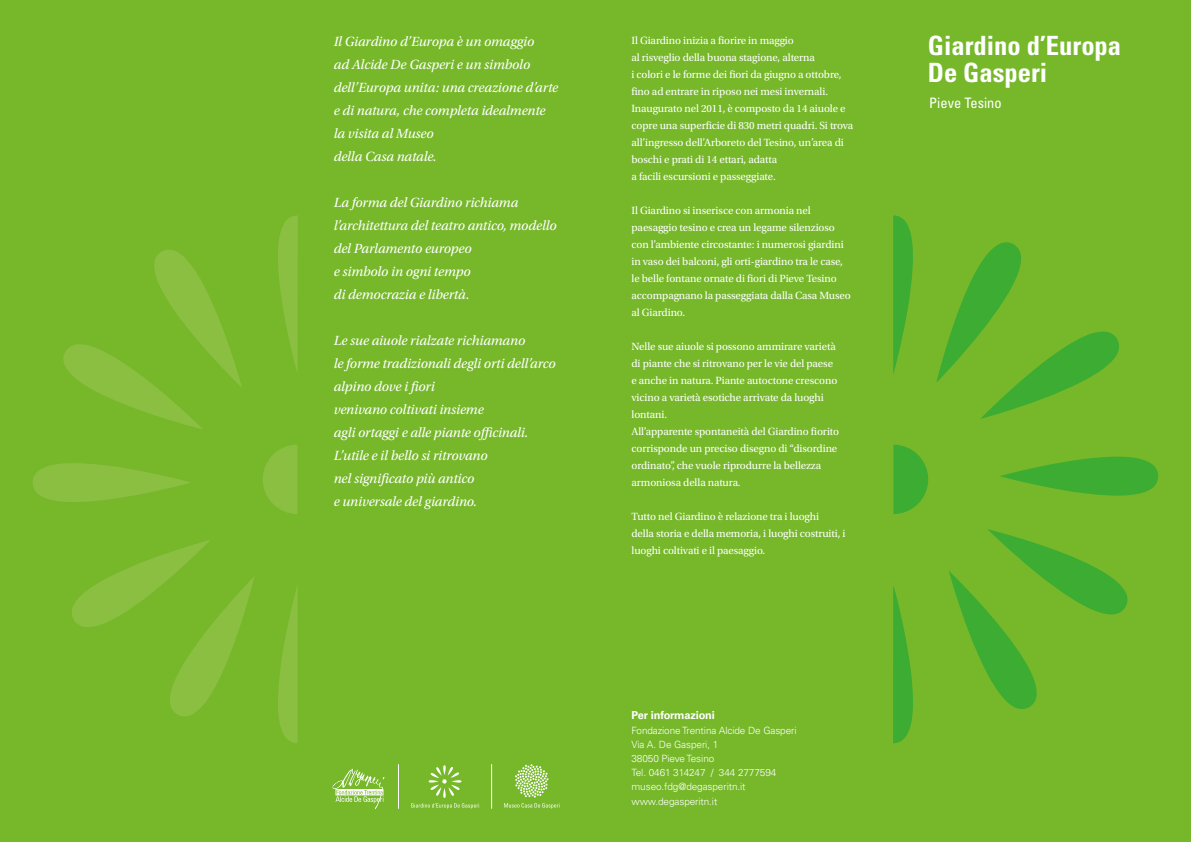
<style>
.page{position:relative;width:1191px;height:842px;background:#76b82a}
.page>*{position:absolute;margin:0;border:0;box-sizing:border-box;transform-origin:0 0}
.t1{font:700 condensed 26.6px/26.6px "Univers LT Std";color:#fff}
.t2{font:condensed 14.4px "Univers LT Std";color:#fff}
.t3{font:italic 14px/23px "Utopia Std";letter-spacing:-.01em;color:#fff}
.t4{font:11px/17px "Utopia Std";letter-spacing:-.01em;color:#fff}
.t5{font:700 11px "Univers LT Std";letter-spacing:-.01em;color:#fff}
.t6{font:300 10px/14px "Univers LT Std";letter-spacing:-.01em;color:#fff}
</style>
<div class="page">
<svg style="left:893px;top:215px;width:20px;height:159px"></svg>
<svg style="left:893px;top:586px;width:20px;height:157px"></svg>
<svg style="left:1000px;top:456px;width:159px;height:40px"></svg>
<svg style="left:949px;top:529px;width:179px;height:180px"></svg>
<svg style="left:936px;top:242px;width:183px;height:177px"></svg>
<svg style="left:893px;top:445px;width:35px;height:69px"></svg>
<svg style="left:278px;top:586px;width:20px;height:157px"></svg>
<svg style="left:278px;top:215px;width:20px;height:157px"></svg>
<svg style="left:33px;top:463px;width:157px;height:39px"></svg>
<svg style="left:63px;top:250px;width:179px;height:179px"></svg>
<svg style="left:72px;top:540px;width:182px;height:176px"></svg>
<svg style="left:263px;top:445px;width:34px;height:69px"></svg>
<svg style="left:411px;top:765px;width:68px;height:44px"></svg>
<svg style="left:515px;top:764px;width:33px;height:33px"></svg>
<svg style="left:504px;top:803px;width:55px;height:6px"></svg>
<svg style="left:332px;top:769px;width:52px;height:40px"></svg>
<hr style="left:398px;top:764px;width:1px;height:45px;background:#fff">
<hr style="left:491px;top:764px;width:1px;height:45px;background:#fff">
<p class="t3" style="left:334px;top:30px;width:226px">Il Giardino d’Europa è un omaggio<br>ad Alcide De Gasperi e un simbolo dell’Europa unita: una creazione d’arte e di natura, che completa idealmente la visita al Museo<br>della Casa natale.</p>
<p class="t3" style="left:334px;top:191px;width:224px">La forma del Giardino richiama l’architettura del teatro antico, modello del Parlamento europeo<br>e simbolo in ogni tempo<br>di democrazia e libertà.</p>
<p class="t3" style="left:334px;top:329px;width:223px">Le sue aiuole rialzate richiamano<br>le forme tradizionali degli orti dell’arco alpino dove i fiori<br>venivano coltivati insieme<br>agli ortaggi e alle piante officinali.<br>L’utile e il bello si ritrovano<br>nel significato più antico<br>e universale del giardino.</p>
<p class="t4" style="left:631px;top:32px;width:223px">Il Giardino inizia a fiorire in maggio<br>al risveglio della buona stagione, alterna<br>i colori e le forme dei fiori da giugno a ottobre, fino ad entrare in riposo nei mesi invernali.<br>Inaugurato nel 2011, è composto da 14 aiuole e copre una superficie di 830 metri quadri. Si trova all’ingresso dell’Arboreto del Tesino, un’area di boschi e prati di 14 ettari, adatta<br>a facili escursioni e passeggiate.</p>
<p class="t4" style="left:631px;top:202px;width:221px">Il Giardino si inserisce con armonia nel paesaggio tesino e crea un legame silenzioso con l’ambiente circostante: i numerosi giardini in vaso dei balconi, gli orti-giardino tra le case, le belle fontane ornate di fiori di Pieve Tesino accompagnano la passeggiata dalla Casa Museo al Giardino.</p>
<p class="t4" style="left:631px;top:338px;width:209px">Nelle sue aiuole si possono ammirare varietà di piante che si ritrovano per le vie del paese e anche in natura. Piante autoctone crescono vicino a varietà esotiche arrivate da luoghi lontani.<br>All’apparente spontaneità del Giardino fiorito corrisponde un preciso disegno di “disordine ordinato”, che vuole riprodurre la bellezza armoniosa della natura.</p>
<p class="t4" style="left:631px;top:508px;width:216px">Tutto nel Giardino è relazione tra i luoghi<br>della storia e della memoria, i luoghi costruiti, i luoghi coltivati e il paesaggio.</p>
<p class="t5" style="left:631px;top:708px;width:85px">Per informazioni</p>
<p class="t6" style="left:631px;top:723px;width:167px">Fondazione Trentina Alcide De Gasperi<br>Via A. De Gasperi, 1<br>38050 Pieve Tesino<br>Tel. 0461 314247 / 344 2777594 museo.fdg@degasperitn.it</p>
<p class="t6" style="left:631px;top:794px;width:87px">www.degasperitn.it</p>
<h1 class="t1" style="left:927px;top:32px;width:195px">Giardino d’Europa<br>De Gasperi</h1>
<h2 class="t2" style="left:929px;top:94px;width:74px">Pieve Tesino</h2>
</div>
